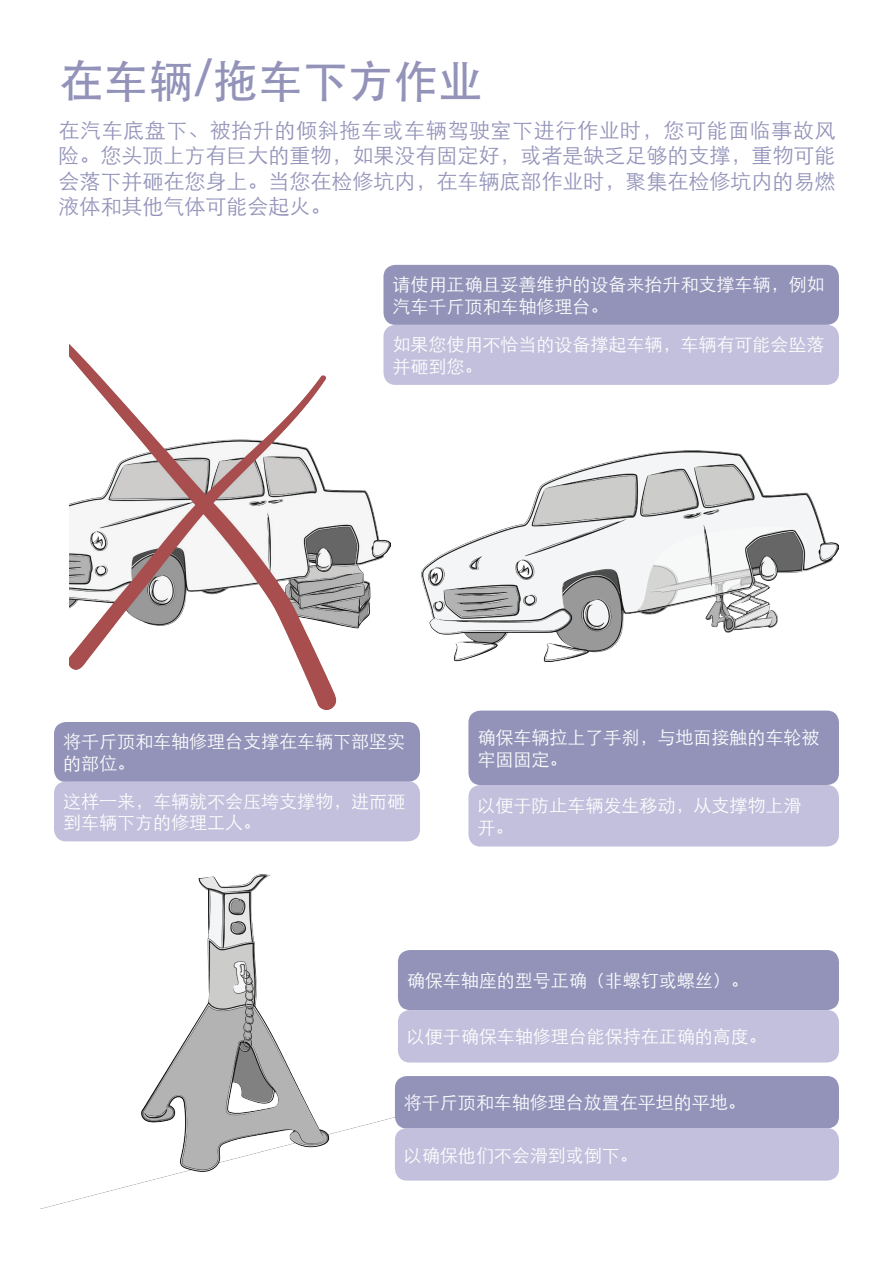
<style>
.page{position:relative;width:893px;height:1263px;background:#fff}
.page>*{position:absolute;margin:0;border:0;box-sizing:border-box;transform-origin:0 0}
.t1{font:500 45px "ST Heiti SC";color:#9393ba}
.t2{font:300 21px/25.2px "ST Heiti SC";color:#9393ba;text-align:justify}
.t3{font:300 18px/22.5px "ST Heiti SC";color:#fff}
</style>
<div class="page">
<div style="left:383px;top:265px;width:456px;height:60px;background:#9393ba;border-radius:12px"></div>
<div style="left:383px;top:325px;width:456px;height:60px;background:#c2c0dc;border-radius:12px"></div>
<div style="left:54px;top:722px;width:366px;height:60px;background:#9393ba;border-radius:12px"></div>
<div style="left:54px;top:781px;width:366px;height:60px;background:#c2c0dc;border-radius:12px"></div>
<div style="left:398px;top:950px;width:441px;height:60px;background:#9393ba;border-radius:12px"></div>
<div style="left:398px;top:1010px;width:441px;height:52px;background:#c2c0dc;border-radius:12px"></div>
<div style="left:468px;top:710px;width:371px;height:75px;background:#9393ba;border-radius:12px"></div>
<div style="left:468px;top:785px;width:371px;height:61px;background:#c2c0dc;border-radius:12px"></div>
<img style="left:69px;top:326px;width:321px;height:384px">
<img style="left:421px;top:450px;width:418px;height:211px">
<img style="left:41px;top:875px;width:447px;height:334px">
<div style="left:395px;top:1076px;width:444px;height:52px;background:#9393ba;border-radius:12px"></div>
<div style="left:395px;top:1128px;width:444px;height:52px;background:#c2c0dc;border-radius:12px"></div>
<h1 class="t1" style="left:58px;top:56px;width:426px">在车辆/拖车下方作业</h1>
<p class="t2" style="left:58px;top:116px;width:779px">在汽车底盘下、被抬升的倾斜拖车或车辆驾驶室下进行作业时，您可能面临事故风险。您头顶上方有巨大的重物，如果没有固定好，或者是缺乏足够的支撑，重物可能会落下并砸在您身上。当您在检修坑内，在车辆底部作业时，聚集在检修坑内的易燃液体和其他气体可能会起火。</p>
<p class="t3" style="left:392px;top:271px;width:434px">请使用正确且妥善维护的设备来抬升和支撑车辆，例如汽车千斤顶和车轴修理台。</p>
<p class="t3" style="left:392px;top:332px;width:434px;line-height:21.6px">如果您使用不恰当的设备撑起车辆，车辆有可能会坠落并砸到您。</p>
<p class="t3" style="left:63px;top:728px;width:343px">将千斤顶和车轴修理台支撑在车辆下部坚实的部位。</p>
<p class="t3" style="left:63px;top:788px;width:343px;line-height:21.6px">这样一来，车辆就不会压垮支撑物，进而砸到车辆下方的修理工人。</p>
<p class="t3" style="left:477px;top:724px;width:344px">确保车辆拉上了手刹，与地面接触的车轮被牢固固定。</p>
<p class="t3" style="left:477px;top:793px;width:326px;line-height:21.6px">以便于防止车辆发生移动，从支撑物上滑开。</p>
<p class="t3" style="left:407px;top:967px;width:343px">确保车轴座的型号正确（非螺钉或螺丝）。</p>
<p class="t3" style="left:407px;top:1024px;width:361px">以便于确保车轴修理台能保持在正确的高度。</p>
<p class="t3" style="left:404px;top:1090px;width:343px">将千斤顶和车轴修理台放置在平坦的平地。</p>
<p class="t3" style="left:404px;top:1142px;width:235px">以确保他们不会滑到或倒下。</p>
</div>
